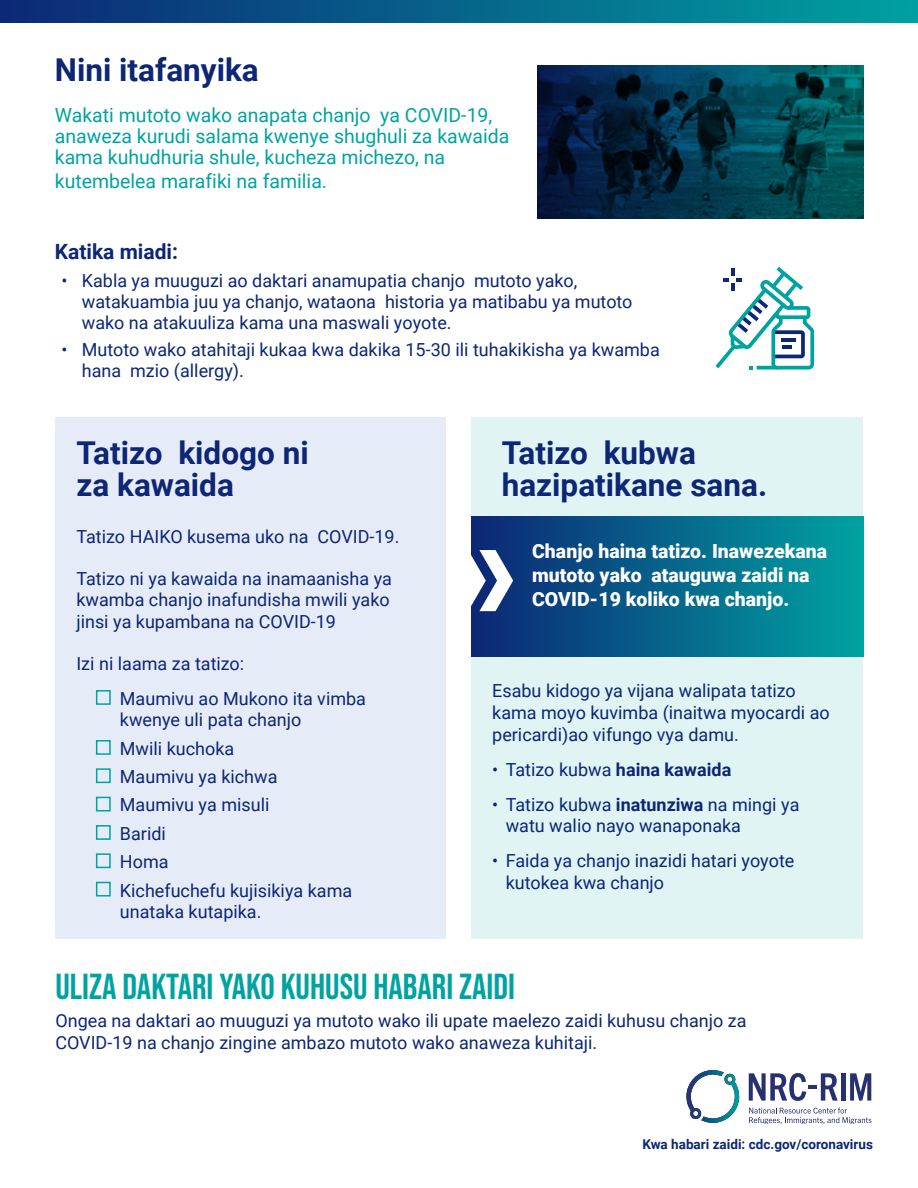
<style>
.page{position:relative;width:918px;height:1188px;background:#fff}
.page>*{position:absolute;margin:0;border:0;box-sizing:border-box;transform-origin:0 0}
.t1{font:36px "Bebas Neue";color:#00a3a1}
.t2{font:700 31.5px/31.5px "Roboto";color:#0d2675}
.t3{font:700 21px "Roboto";color:#0d2675}
.t4{font:19.5px/21px "Roboto";color:#00a3a1}
.t5{font:900 19.5px/24px "Roboto";color:#fff}
.t6{font:18px/21.6px "Roboto";color:#0d2675}
.t7{font:700 13.5px "Roboto";color:#0d2675}
.s1{font-weight:700}
</style>
<div class="page">
<div style="left:471px;top:418px;width:392px;height:521px;background:#e0f4f4"></div>
<div style="left:471px;top:516px;width:392px;height:140px;background:linear-gradient(to right,#0d2675,#00a2a0)"></div>
<div style="left:55px;top:418px;width:391px;height:521px;background:#e6ecf7"></div>
<div style="left:96px;top:690px;width:15px;height:15px;border:2px solid #00a3a1"></div>
<div style="left:96px;top:740px;width:15px;height:15px;border:2px solid #00a3a1"></div>
<div style="left:96px;top:768px;width:15px;height:15px;border:2px solid #00a3a1"></div>
<div style="left:96px;top:797px;width:15px;height:14px;border:2px solid #00a3a1"></div>
<div style="left:96px;top:825px;width:15px;height:15px;border:2px solid #00a3a1"></div>
<div style="left:96px;top:853px;width:15px;height:15px;border:2px solid #00a3a1"></div>
<div style="left:96px;top:882px;width:15px;height:15px;border:2px solid #00a3a1"></div>
<div style="left:0;top:0;width:918px;height:23px;background:linear-gradient(to right,#0d2876,#00a0a0)"></div>
<svg style="left:715px;top:267px;width:99px;height:103px"></svg>
<svg style="left:749px;top:1073px;width:89px;height:28px"></svg>
<hr style="left:841px;top:1073px;width:4px;height:28px;background:#273170">
<svg style="left:850px;top:1073px;width:21px;height:28px"></svg>
<svg style="left:749px;top:1108px;width:123px;height:16px"></svg>
<svg style="left:686px;top:1070px;width:54px;height:53px"></svg>
<svg style="left:471px;top:550px;width:42px;height:61px;background:#8d9cbf"></svg>
<svg style="left:537px;top:65px;width:326px;height:153px;background:#023549"></svg>
<h2 class="t2" style="left:55px;top:53px;width:205px">Nini itafanyika</h2>
<p class="t4" style="left:55px;top:104px;width:456px">Wakati mutoto wako anapata chanjo ya COVID-19, anaweza kurudi salama kwenye shughuli za kawaida kama kuhudhuria shule, kucheza michezo, na</p>
<p class="t4" style="left:55px;top:169px;width:274px">kutembelea marafiki na familia.</p>
<p class="t3" style="left:55px;top:237px;width:125px">Katika miadi:</p>
<p class="t6" style="left:82px;top:269px;width:552px;line-height:21px;text-indent:-20px">• Kabla ya muuguzi ao daktari anamupatia chanjo mutoto yako, watakuambia juu ya chanjo, wataona historia ya matibabu ya mutoto wako na atakuuliza kama una maswali yoyote.</p>
<p class="t6" style="left:82px;top:339px;width:580px;line-height:21px;text-indent:-20px">• Mutoto wako atahitaji kukaa kwa dakika 15-30 ili tuhakikisha ya kwamba hana mzio (allergy).</p>
<h2 class="t2" style="left:76px;top:436px;width:234px">Tatizo kidogo ni za kawaida</h2>
<p class="t6" style="left:76px;top:525px;width:325px">Tatizo HAIKO kusema uko na COVID-19.</p>
<p class="t6" style="left:76px;top:567px;width:317px">Tatizo ni ya kawaida na inamaanisha ya kwamba chanjo inafundisha mwili yako jinsi ya kupambana na COVID-19</p>
<p class="t6" style="left:120px;top:645px;width:248px;line-height:35.1px;text-indent:-44px">Izi ni laama za tatizo:<br>Maumivu ao Mukono ita vimba</p>
<p class="t6" style="left:120px;top:705px;width:234px;line-height:28.3px">kwenye uli pata chanjo<br>Mwili kuchoka<br>Maumivu ya kichwa<br>Maumivu ya misuli<br>Baridi<br>Homa<br>Kichefuchefu kujisikiya kama</p>
<p class="t6" style="left:120px;top:900px;width:143px">unataka kutapika.</p>
<h2 class="t2" style="left:502px;top:436px;width:267px">Tatizo kubwa hazipatikane sana.</h2>
<p class="t5" style="left:532px;top:538px;width:296px">Chanjo haina tatizo. Inawezekana mutoto yako atauguwa zaidi na<br>COVID-19 koliko kwa chanjo.</p>
<p class="t6" style="left:492px;top:679px;width:339px">Esabu kidogo ya vijana walipata tatizo kama moyo kuvimba (inaitwa myocardi ao pericardi)ao vifungo vya damu.</p>
<p class="t6" style="left:492px;top:758px;width:241px">• Tatizo kubwa <span class="s1">haina kawaida</span></p>
<p class="t6" style="left:506px;top:793px;width:295px;text-indent:-14px">• Tatizo kubwa <span class="s1">inatunziwa</span> na mingi ya watu walio nayo wanaponaka</p>
<p class="t6" style="left:506px;top:850px;width:290px;text-indent:-14px">• Faida ya chanjo inazidi hatari yoyote kutokea kwa chanjo</p>
<h1 class="t1" style="left:55px;top:966px;width:461px">ULIZA DAKTARI YAKO KUHUSU HABARI ZAIDI</h1>
<p class="t6" style="left:55px;top:1009px;width:693px">Ongea na daktari ao muuguzi ya mutoto wako ili upate maelezo zaidi kuhusu chanjo za<br>COVID-19 na chanjo zingine ambazo mutoto wako anaweza kuhitaji.</p>
<p class="t7" style="left:643px;top:1135px;width:232px">Kwa habari zaidi: cdc.gov/coronavirus</p>
</div>
